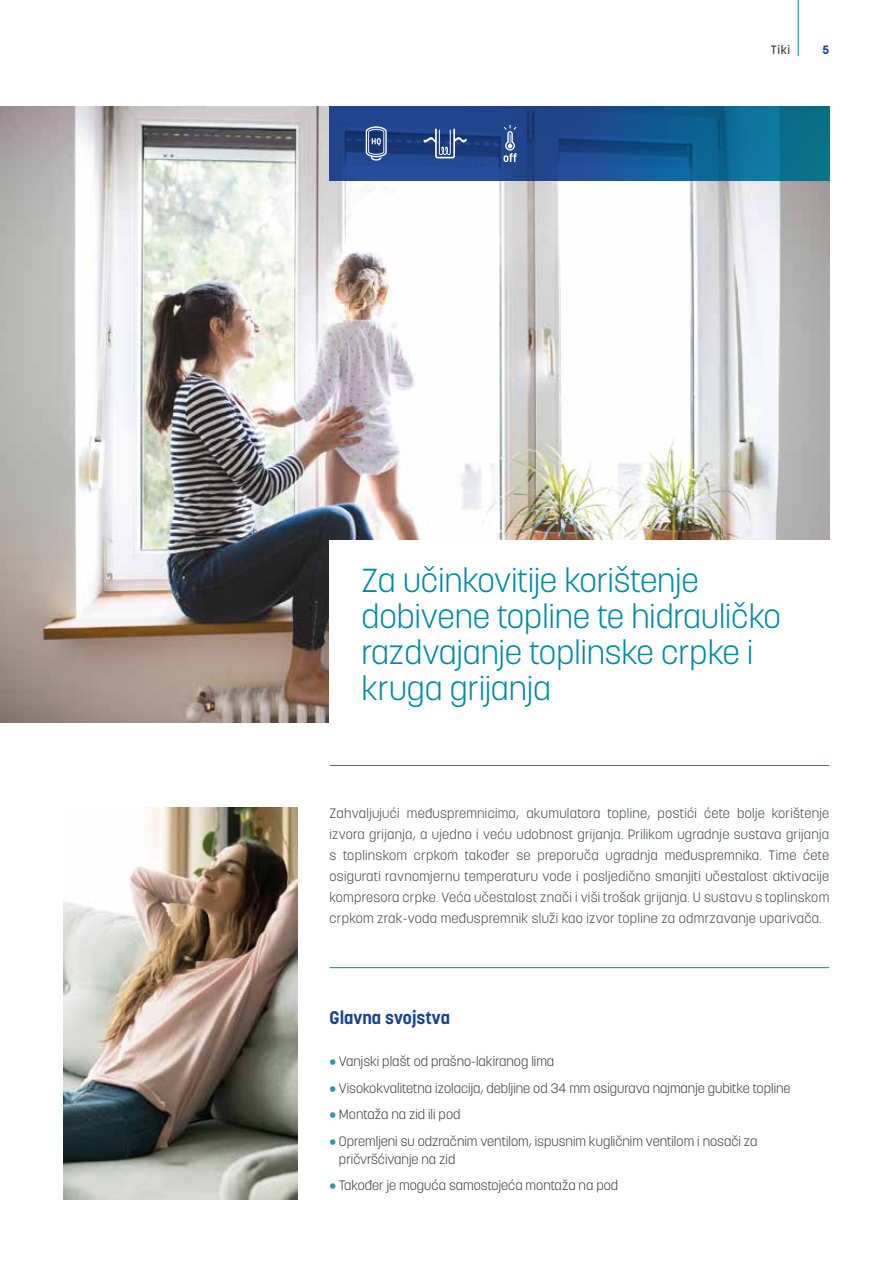
<style>
.page{position:relative;width:893px;height:1263px;background:#fff}
.page>*{position:absolute;margin:0;border:0;box-sizing:border-box;transform-origin:0 0}
.t1{font:300 33px/36px "Korolev";color:#0089a4}
.t2{font:700 18px "Korolev";color:#164194}
.t3{font:300 13.5px/21px "Korolev";letter-spacing:.02em;color:#404649;text-align:justify}
.t4{font:300 13.5px/18px "Korolev";color:#3c3c3b}
.t5{font:500 12px "Korolev";color:#3c3c3b}
.t6{font:700 12px "Korolev";color:#164194}
.s1{color:#3093ad}
</style>
<div class="page">
<hr style="left:330px;top:765px;width:499px;height:1px;background:#0089a4">
<hr style="left:330px;top:967px;width:499px;height:1px;background:#0089a4">
<img style="left:0;top:106px;width:829px;height:617px">
<svg style="left:330px;top:106px;width:499px;height:75px;background:#17538e"></svg>
<div style="left:330px;top:540px;width:563px;height:193px;background:#fff"></div>
<svg style="left:366px;top:126px;width:21px;height:35px"></svg>
<svg style="left:503px;top:125px;width:14px;height:37px"></svg>
<svg style="left:424px;top:129px;width:43px;height:30px"></svg>
<img style="left:64px;top:808px;width:234px;height:391px">
<hr style="left:798px;top:0;width:1px;height:56px;background:#0089a4">
<p class="t5" style="left:771px;top:42px;width:21px">Tiki</p>
<p class="t6" style="left:822px;top:42px;width:8px">5</p>
<h1 class="t1" style="left:361px;top:562px;width:421px">Za učinkovitije korištenje dobivene topline te hidrauličko razdvajanje toplinske crpke i kruga grijanja</h1>
<p class="t3" style="left:330px;top:803px;width:501px">Zahvaljujući međuspremnicima, akumulatora topline, postići ćete bolje korištenje izvora grijanja, a ujedno i veću udobnost grijanja. Prilikom ugradnje sustava grijanja s toplinskom crpkom također se preporuča ugradnja međuspremnika. Time ćete osigurati ravnomjernu temperaturu vode i posljedično smanjiti učestalost aktivacije kompresora crpke. Veća učestalost znači i viši trošak grijanja. U sustavu s toplinskom crpkom zrak-voda međuspremnik služi kao izvor topline za odmrzavanje uparivača.</p>
<h2 class="t2" style="left:330px;top:1006px;width:122px">Glavna svojstva</h2>
<p class="t4" style="left:330px;top:1053px;width:226px"><span class="s1">•</span> Vanjski plašt od prašno-lakiranog lima</p>
<p class="t4" style="left:330px;top:1079px;width:463px"><span class="s1">•</span> Visokokvalitetna izolacija, debljine od 34 mm osigurava najmanje gubitke topline</p>
<p class="t4" style="left:330px;top:1106px;width:133px"><span class="s1">•</span> Montaža na zid ili pod</p>
<p class="t4" style="left:339px;top:1132px;width:420px;text-indent:-9px"><span class="s1">•</span> Opremljeni su odzračnim ventilom, ispusnim kugličnim ventilom i nosači za pričvršćivanje na zid</p>
<p class="t4" style="left:330px;top:1177px;width:290px"><span class="s1">•</span> Također je moguća samostojeća montaža na pod</p>
</div>
